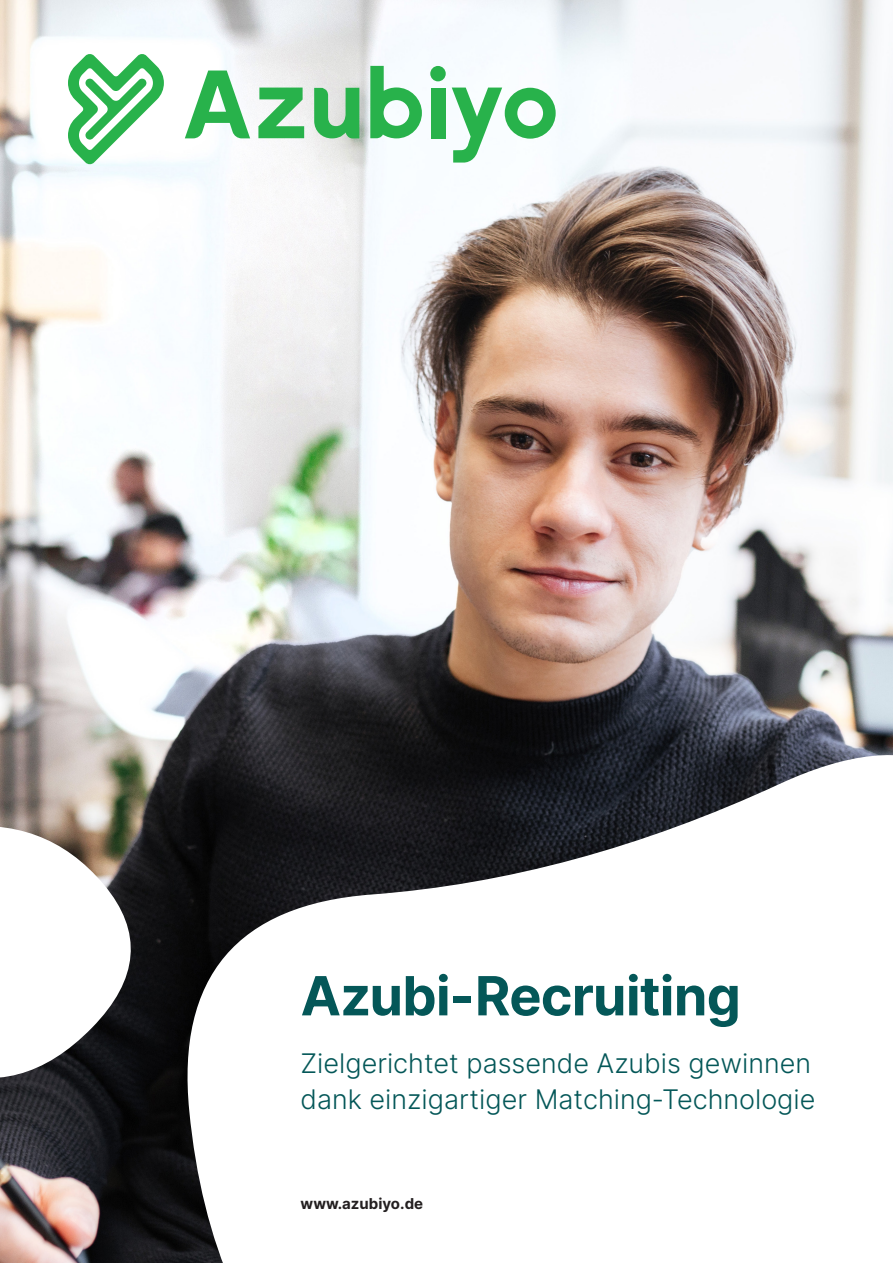
<style>
.page{position:relative;width:893px;height:1263px;background:#fff}
.page>*{position:absolute;margin:0;border:0;box-sizing:border-box;transform-origin:0 0}
.Headline{font:700 54px "Inter";letter-spacing:-.015em;color:#045758}
.t1{font:300 27px/36px "Inter";color:#045758}
.t2{font:700 15px "Inter";color:#231f20}
</style>
<div class="page">
<img style="left:0;top:0;width:893px;height:1263px">
<svg style="left:176px;top:720px;width:717px;height:543px"></svg>
<svg style="left:68px;top:53px;width:96px;height:112px"></svg>
<div style="left:431px;top:88px;width:14px;height:50px;background:#28b24b"></div>
<div style="left:430px;top:66px;width:16px;height:15px;background:#28b24b;border-radius:50%"></div>
<svg style="left:314px;top:88px;width:45px;height:50px;background:#65c17c"></svg>
<svg style="left:370px;top:66px;width:52px;height:72px"></svg>
<svg style="left:258px;top:88px;width:46px;height:50px"></svg>
<svg style="left:452px;top:88px;width:104px;height:75px"></svg>
<svg style="left:185px;top:71px;width:65px;height:67px"></svg>
<svg style="left:0;top:819px;width:143px;height:271px"></svg>
<p class="Headline" style="left:301px;top:956px;width:442px">Azubi-Recruiting</p>
<p class="t1" style="left:301px;top:1045px;width:516px">Zielgerichtet passende Azubis gewinnen dank einzigartiger Matching-Technologie</p>
<p class="t2" style="left:301px;top:1192px;width:124px">www.azubiyo.de</p>
</div>
